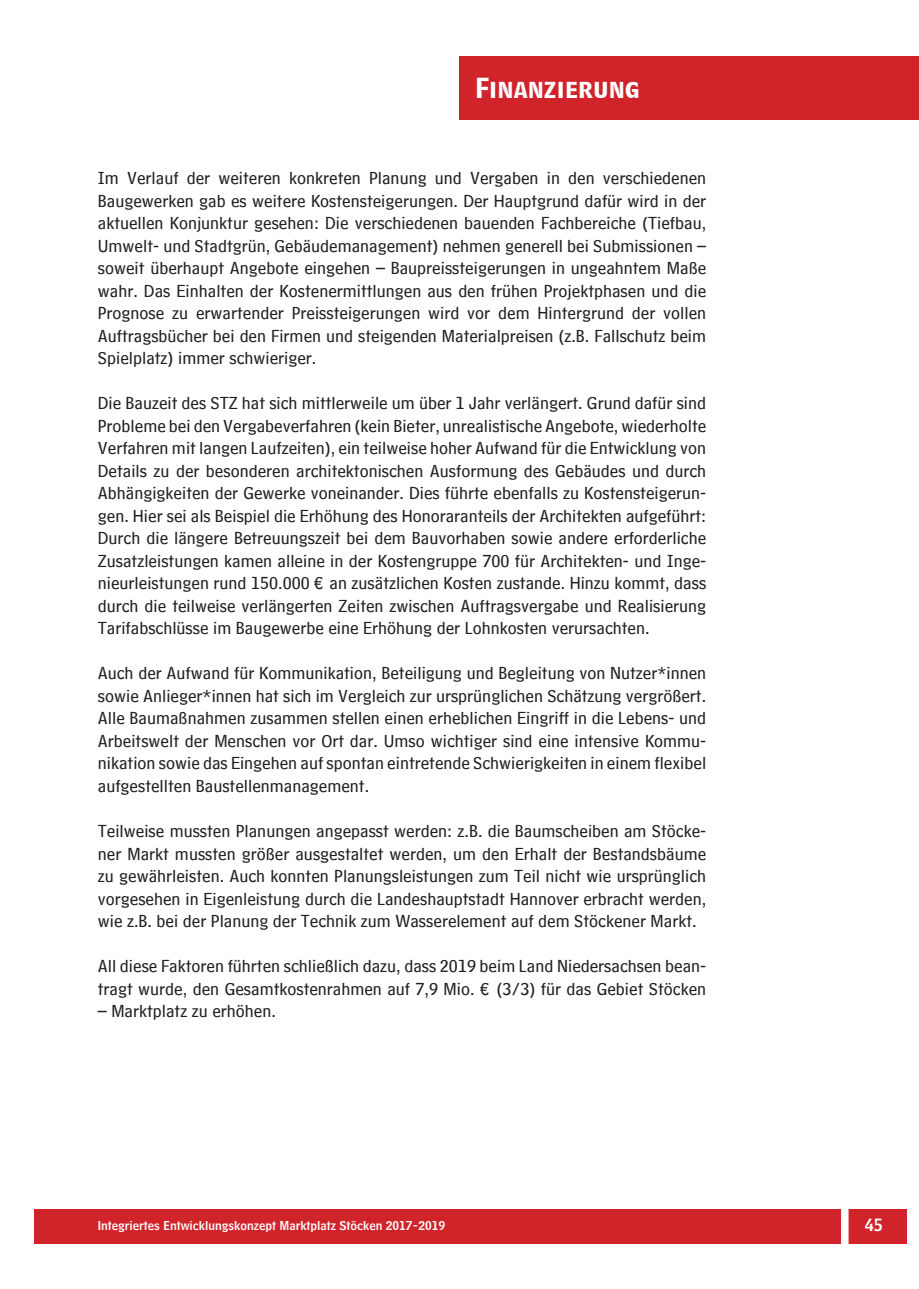
<style>
.page{position:relative;width:919px;height:1289px;background:#fff}
.page>*{position:absolute;margin:0;border:0;box-sizing:border-box;transform-origin:0 0}
.t1{font:24px "HM Big Caps";color:#fff}
.Fließtext{font:18px/22.5px "HM Text";color:#231f20;text-align:justify}
.t2{font:16.5px "HM Headline";color:#fff}
.t3{font:12px "HM Headline";color:#fff}
</style>
<div class="page">
<div style="left:459px;top:56px;width:459px;height:64px;background:#d1232a"></div>
<div style="left:34px;top:1209px;width:872px;height:34px;background:#d1232a"></div>
<div style="left:841px;top:1204px;width:7px;height:42px;background:#fff"></div>
<h1 class="t1" style="left:475px;top:68px;width:166px">Finanzierung</h1>
<p class="Fließtext" style="left:98px;top:164px;width:610px">Im Verlauf der weiteren konkreten Planung und Vergaben in den verschiedenen Baugewerken gab es weitere Kostensteigerungen. Der Hauptgrund dafür wird in der aktuellen Konjunktur gesehen: Die verschiedenen bauenden Fachbereiche (Tiefbau, Umwelt- und Stadtgrün, Gebäudemanagement) nehmen generell bei Submissionen – soweit überhaupt Angebote eingehen – Baupreissteigerungen in ungeahntem Maße wahr. Das Einhalten der Kostenermittlungen aus den frühen Projektphasen und die Prognose zu erwartender Preissteigerungen wird vor dem Hintergrund der vollen Auftragsbücher bei den Firmen und steigenden Materialpreisen (z.B. Fallschutz beim Spielplatz) immer schwieriger.</p>
<p class="Fließtext" style="left:98px;top:389px;width:610px">Die Bauzeit des STZ hat sich mittlerweile um über 1 Jahr verlängert. Grund dafür sind Probleme bei den Vergabeverfahren (kein Bieter, unrealistische Angebote, wiederholte Verfahren mit langen Laufzeiten), ein teilweise hoher Aufwand für die Entwicklung von Details zu der besonderen architektonischen Ausformung des Gebäudes und durch Abhängigkeiten der Gewerke voneinander. Dies führte ebenfalls zu Kostensteigerun&shy;gen. Hier sei als Beispiel die Erhöhung des Honoraranteils der Architekten aufgeführt:<br>Durch die längere Betreuungszeit bei dem Bauvorhaben sowie andere erforderliche Zusatzleistungen kamen alleine in der Kostengruppe 700 für Architekten- und Inge&shy;nieurleistungen rund 150.000 € an zusätzlichen Kosten zustande. Hinzu kommt, dass durch die teilweise verlängerten Zeiten zwischen Auftragsvergabe und Realisierung Tarifabschlüsse im Baugewerbe eine Erhöhung der Lohnkosten verursachten.</p>
<p class="Fließtext" style="left:98px;top:659px;width:610px">Auch der Aufwand für Kommunikation, Beteiligung und Begleitung von Nutzer*innen sowie Anlieger*innen hat sich im Vergleich zur ursprünglichen Schätzung vergrößert.<br>Alle Baumaßnahmen zusammen stellen einen erheblichen Eingriff in die Lebens- und Arbeitswelt der Menschen vor Ort dar. Umso wichtiger sind eine intensive Kommu&shy;nikation sowie das Eingehen auf spontan eintretende Schwierigkeiten in einem flexibel aufgestellten Baustellenmanagement.</p>
<p class="Fließtext" style="left:98px;top:816px;width:610px">Teilweise mussten Planungen angepasst werden: z.B. die Baumscheiben am Stöcke&shy;ner Markt mussten größer ausgestaltet werden, um den Erhalt der Bestandsbäume zu gewährleisten. Auch konnten Planungsleistungen zum Teil nicht wie ursprünglich vorgesehen in Eigenleistung durch die Landeshauptstadt Hannover erbracht werden, wie z.B. bei der Planung der Technik zum Wasserelement auf dem Stöckener Markt.</p>
<p class="Fließtext" style="left:98px;top:951px;width:610px">All diese Faktoren führten schließlich dazu, dass 2019 beim Land Niedersachsen bean&shy;tragt wurde, den Gesamtkostenrahmen auf 7,9 Mio. € (3/3) für das Gebiet Stöcken</p>
<p class="Fließtext" style="left:98px;top:996px;width:179px">– Marktplatz zu erhöhen.</p>
<p class="t3" style="left:98px;top:1215px;width:349px">Integriertes Entwicklungskonzept Marktplatz Stöcken 2017-2019</p>
<p class="t2" style="left:864px;top:1210px;width:20px">45</p>
</div>
